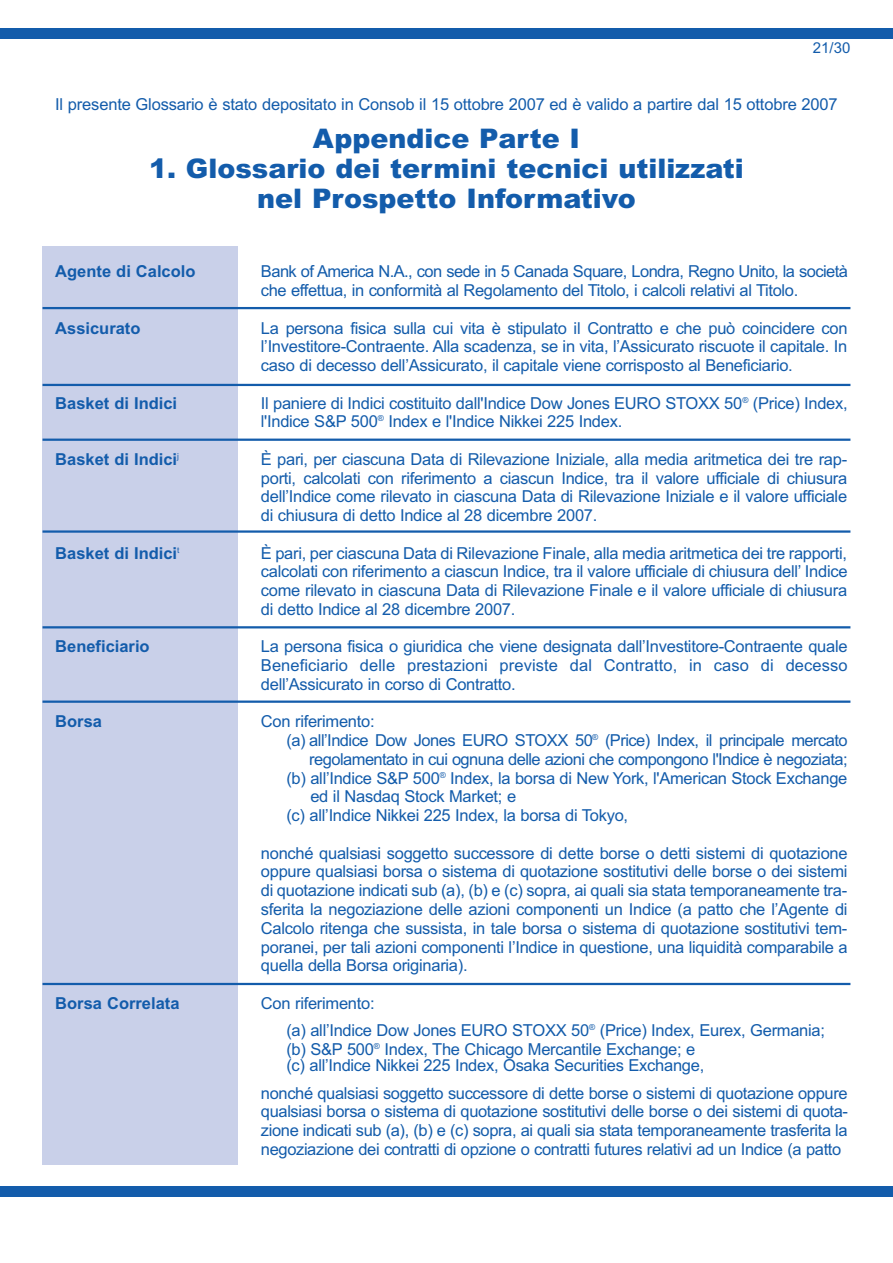
<style>
.page{position:relative;width:893px;height:1263px;background:#fff}
.page>*{position:absolute;margin:0;border:0;box-sizing:border-box;transform-origin:0 0}
.t1{font:900 27px/30px "Arial";color:#135cab;text-align:center}
.t2{font:16.5px/18.8px "Arial";letter-spacing:-.015em;color:#135cab;text-align:justify}
.t3{font:16.5px "Arial";letter-spacing:-.035em;color:#135cab}
.t4{font:700 16.5px "Arial";color:#135cab}
.t5{font:15px "Arial";color:#135cab}
</style>
<div class="page">
<div style="left:43px;top:247px;width:195px;height:918px;background:#c9d0e9"></div>
<hr style="left:43px;top:307px;width:807px;height:2px;background:#135cab">
<hr style="left:43px;top:384px;width:807px;height:2px;background:#135cab">
<hr style="left:43px;top:439px;width:807px;height:2px;background:#135cab">
<hr style="left:43px;top:530px;width:807px;height:3px;background:#135cab">
<hr style="left:43px;top:626px;width:807px;height:2px;background:#135cab">
<hr style="left:43px;top:700px;width:807px;height:3px;background:#135cab">
<hr style="left:43px;top:983px;width:807px;height:2px;background:#135cab">
<div style="left:0;top:1186px;width:893px;height:11px;background:#135cab"></div>
<div style="left:0;top:28px;width:893px;height:10px;background:#135cab"></div>
<p class="t5" style="left:813px;top:39px;width:39px">21/30</p>
<p class="t2" style="left:55px;top:95px;width:784px">Il presente Glossario è stato depositato in Consob il 15 ottobre 2007 ed è valido a partire dal 15 ottobre 2007</p>
<h1 class="t1" style="left:313px;top:124px;width:269px">Appendice Parte I</h1>
<h1 class="t1" style="left:149px;top:154px;width:596px">1. Glossario dei termini tecnici utilizzati nel Prospetto Informativo</h1>
<p class="t4" style="left:55px;top:262px;width:142px">Agente di Calcolo</p>
<p class="t4" style="left:55px;top:318px;width:87px">Assicurato</p>
<p class="t4" style="left:55px;top:393px;width:123px">Basket di Indici</p>
<p class="t4" style="left:55px;top:450px;width:125px">Basket di Indici<sup>j</sup></p>
<p class="t4" style="left:55px;top:543px;width:126px">Basket di Indici<sup>t</sup></p>
<p class="t4" style="left:55px;top:637px;width:96px">Beneficiario</p>
<p class="t4" style="left:55px;top:712px;width:48px">Borsa</p>
<p class="t4" style="left:55px;top:993px;width:126px">Borsa Correlata</p>
<p class="t2" style="left:261px;top:262px;width:589px">Bank of America N.A., con sede in 5 Canada Square, Londra, Regno Unito, la società che effettua, in conformità al Regolamento del Titolo, i calcoli relativi al Titolo.</p>
<p class="t2" style="left:261px;top:319px;width:588px">La persona fisica sulla cui vita è stipulato il Contratto e che può coincidere con l’Investitore-Contraente. Alla scadenza, se in vita, l’Assicurato riscuote il capitale. In caso di decesso dell’Assicurato, il capitale viene corrisposto al Beneficiario.</p>
<p class="t2" style="left:261px;top:394px;width:588px">Il paniere di Indici costituito dall'Indice Dow Jones EURO STOXX 50<sup>®</sup> (Price) Index, l'Indice S&amp;P 500<sup>®</sup> Index e l'Indice Nikkei 225 Index.</p>
<p class="t2" style="left:261px;top:450px;width:588px">È pari, per ciascuna Data di Rilevazione Iniziale, alla media aritmetica dei tre rap&shy;porti, calcolati con riferimento a ciascun Indice, tra il valore ufficiale di chiusura dell’Indice come rilevato in ciascuna Data di Rilevazione Iniziale e il valore ufficiale di chiusura di detto Indice al 28 dicembre 2007.</p>
<p class="t2" style="left:261px;top:544px;width:588px">È pari, per ciascuna Data di Rilevazione Finale, alla media aritmetica dei tre rapporti, calcolati con riferimento a ciascun Indice, tra il valore ufficiale di chiusura dell’ Indice come rilevato in ciascuna Data di Rilevazione Finale e il valore ufficiale di chiusura di detto Indice al 28 dicembre 2007.</p>
<p class="t2" style="left:261px;top:637px;width:588px">La persona fisica o giuridica che viene designata dall’Investitore-Contraente quale Beneficiario delle prestazioni previste dal Contratto, in caso di decesso dell’Assicurato in corso di Contratto.</p>
<p class="t2" style="left:261px;top:712px;width:115px">Con riferimento:</p>
<p class="t3" style="left:286px;top:731px;width:563px">(a) all’Indice Dow Jones EURO STOXX 50<sup>®</sup> (Price) Index, il principale mercato</p>
<p class="t3" style="left:309px;top:750px;width:540px">regolamentato in cui ognuna delle azioni che compongono l'Indice è negoziata;</p>
<p class="t2" style="left:286px;top:769px;width:562px">(b) all’Indice S&amp;P 500<sup>®</sup> Index, la borsa di New York, l'American Stock Exchange</p>
<p class="t2" style="left:310px;top:787px;width:207px">ed il Nasdaq Stock Market; e</p>
<p class="t2" style="left:286px;top:806px;width:343px">(c) all’Indice Nikkei 225 Index, la borsa di Tokyo,</p>
<p class="t2" style="left:261px;top:844px;width:588px">nonché qualsiasi soggetto successore di dette borse o detti sistemi di quotazione oppure qualsiasi borsa o sistema di quotazione sostitutivi delle borse o dei sistemi di quotazione indicati sub (a), (b) e (c) sopra, ai quali sia stata temporaneamente tra&shy;sferita la negoziazione delle azioni componenti un Indice (a patto che l’Agente di Calcolo ritenga che sussista, in tale borsa o sistema di quotazione sostitutivi tem&shy;poranei, per tali azioni componenti l’Indice in questione, una liquidità comparabile a quella della Borsa originaria).</p>
<p class="t2" style="left:286px;top:989px;width:540px;line-height:27.3px;text-indent:-26px">Con riferimento:<br>(a) all’Indice Dow Jones EURO STOXX 50<sup>®</sup> (Price) Index, Eurex, Germania;</p>
<p class="t2" style="left:286px;top:1041px;width:419px;line-height:16.5px">(b) S&amp;P 500<sup>®</sup> Index, The Chicago Mercantile Exchange; e (c) all’Indice Nikkei 225 Index, Osaka Securities Exchange,</p>
<p class="t2" style="left:261px;top:1083px;width:589px">nonché qualsiasi soggetto successore di dette borse o sistemi di quotazione oppure qualsiasi borsa o sistema di quotazione sostitutivi delle borse o dei sistemi di quota&shy;zione indicati sub (a), (b) e (c) sopra, ai quali sia stata temporaneamente trasferita la negoziazione dei contratti di opzione o contratti futures relativi ad un Indice (a patto</p>
</div>
